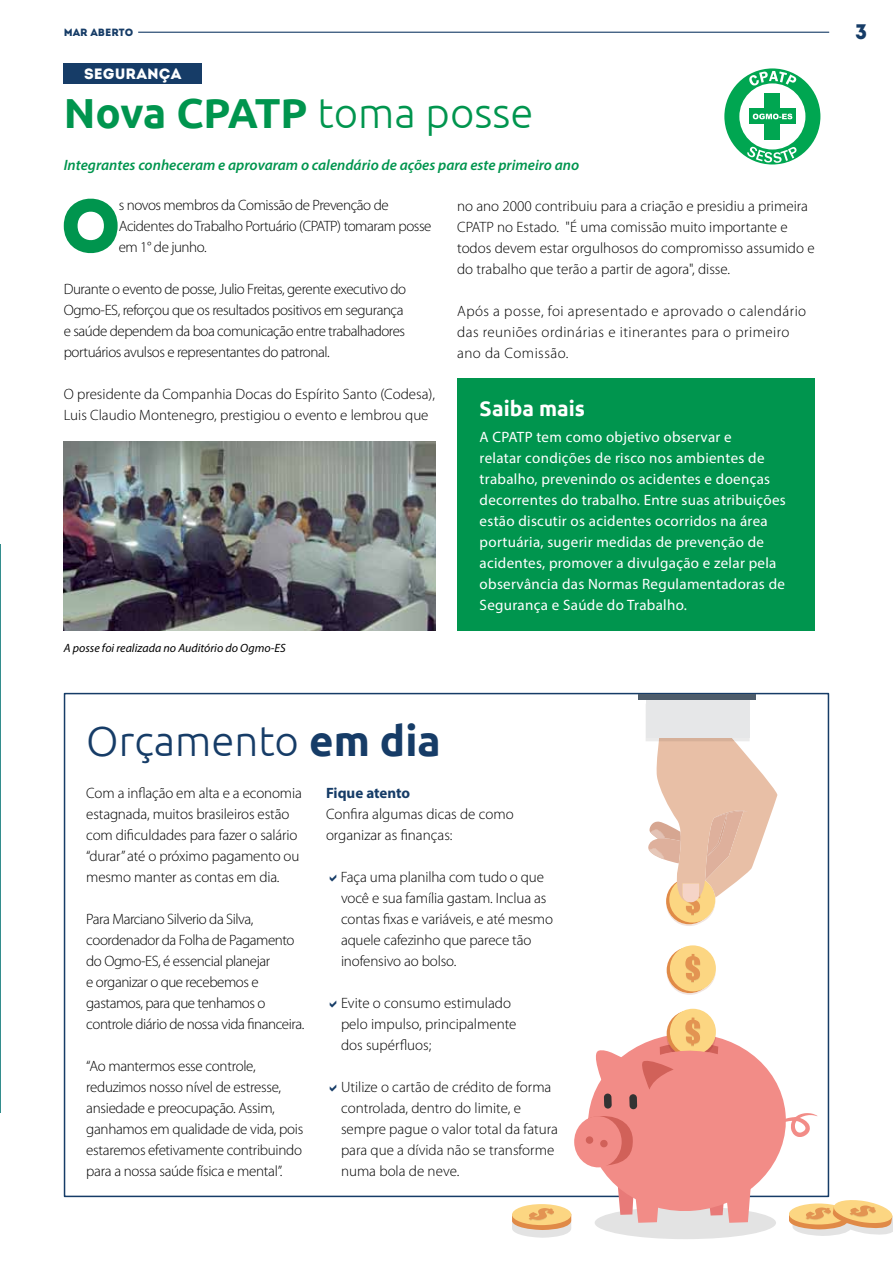
<style>
.page{position:relative;width:893px;height:1263px;background:#fff}
.page>*{position:absolute;margin:0;border:0;box-sizing:border-box;transform-origin:0 0}
.t1{font:75px "Intro";color:#00954e}
.t2{font:700 42px "Ubuntu";letter-spacing:-.01em;color:#00954e}
.t3{font:300 42px "Ubuntu";color:#163c67}
.t4{font:700 21px "Ubuntu";color:#fff}
.t5{font:21px "Intro";color:#163c67}
.t6{font:300 15px/21px "Myriad Pro";letter-spacing:-.01em;color:#000}
.t7{font:300 15px/21px "Myriad Pro";letter-spacing:-.03em;color:#000}
.t8{font:15px/21px "Myriad Pro";letter-spacing:.02em;color:#fff}
.t9{font:300 15px/21px "Myriad Pro";letter-spacing:.03em;color:#000}
.t10{font:italic 600 15px "Myriad Pro";color:#00954e}
.t11{font:700 15px "Myriad Pro";letter-spacing:-.005em;color:#163c67}
.t12{font:15px "Intro";color:#fff}
.t13{font:italic 12px "Myriad Pro";color:#000}
.t14{font:10.5px "Intro";color:#163c67}
.s1{font-weight:300}
.s2{font-weight:700}
</style>
<div class="page">
<div style="left:670px;top:1009px;width:46px;height:46px;background:#fcd682;border-radius:50%"></div>
<div style="left:670px;top:945px;width:46px;height:46px;background:#fcd682;border-radius:50%"></div>
<svg style="left:667px;top:954px;width:49px;height:41px"></svg>
<svg style="left:512px;top:1017px;width:381px;height:221px"></svg>
<svg style="left:646px;top:737px;width:132px;height:189px"></svg>
<div style="left:646px;top:700px;width:104px;height:37px;background:#e6e7e8"></div>
<div style="left:638px;top:694px;width:118px;height:6px;background:#4d5c6b"></div>
<hr style="left:0;top:545px;width:1px;height:568px;background:#338d8d">
<div style="left:64px;top:63px;width:138px;height:21px;background:#163c67"></div>
<img style="left:64px;top:441px;width:372px;height:189px">
<div style="left:457px;top:378px;width:358px;height:252px;background:#00954e"></div>
<div style="left:722px;top:67px;width:100px;height:99px;background:#00a651;border-radius:50%"></div>
<div style="left:721px;top:65px;width:103px;height:103px;border:4px solid #fff;border-radius:50%"></div>
<div style="left:739px;top:83px;width:66px;height:67px;background:#fff;border-radius:50%"></div>
<div style="left:764px;top:93px;width:16px;height:47px;background:#00a651"></div>
<div style="left:749px;top:109px;width:47px;height:15px;background:#00a651"></div>
<svg style="left:753px;top:114px;width:39px;height:5px"></svg>
<svg style="left:749px;top:71px;width:47px;height:15px"></svg>
<svg style="left:747px;top:147px;width:50px;height:16px"></svg>
<hr style="left:138px;top:32px;width:691px;height:1px;background:#163c67">
<p class="t14" style="left:64px;top:26px;width:71px">MAR ABERTO</p>
<h3 class="t5" style="left:855px;top:19px;width:13px">3</h3>
<p class="t12" style="left:84px;top:65px;width:99px">SEGURANÇA</p>
<h2 class="t2" style="left:64px;top:87px;width:471px">Nova CPATP <span class="s1">toma posse</span></h2>
<p class="t10" style="left:64px;top:155px;width:517px">Integrantes conheceram e aprovaram o calendário de ações para este primeiro ano</p>
<h1 class="t1" style="left:60px;top:181px;width:62px">O</h1>
<p class="t7" style="left:119px;top:195px;width:314px">s novos membros da Comissão de Prevenção de<br>Acidentes do Trabalho Portuário (CPATP) tomaram posse em 1° de junho.</p>
<p class="t7" style="left:64px;top:279px;width:344px">Durante o evento de posse, Julio Freitas, gerente executivo do Ogmo-ES, reforçou que os resultados positivos em segurança e saúde dependem da boa comunicação entre trabalhadores portuários avulsos e representantes do patronal.</p>
<p class="t6" style="left:64px;top:384px;width:373px">O presidente da Companhia Docas do Espírito Santo (Codesa),<br>Luis Claudio Montenegro, prestigiou o evento e lembrou que</p>
<p class="t6" style="left:457px;top:196px;width:359px">no ano 2000 contribuiu para a criação e presidiu a primeira CPATP no Estado. "É uma comissão muito importante e todos devem estar orgulhosos do compromisso assumido e do trabalho que terão a partir de agora", disse.</p>
<p class="t9" style="left:457px;top:301px;width:351px">Após a posse, foi apresentado e aprovado o calendário das reuniões ordinárias e itinerantes para o primeiro ano da Comissão.</p>
<h3 class="t4" style="left:480px;top:395px;width:107px">Saiba mais</h3>
<p class="t8" style="left:480px;top:426px;width:308px">A CPATP tem como objetivo observar e<br>relatar condições de risco nos ambientes de trabalho, prevenindo os acidentes e doenças decorrentes do trabalho. Entre suas atribuições estão discutir os acidentes ocorridos na área portuária, sugerir medidas de prevenção de acidentes, promover a divulgação e zelar pela observância das Normas Regulamentadoras de Segurança e Saúde do Trabalho.</p>
<p class="t13" style="left:64px;top:640px;width:223px">A posse foi realizada no Auditório do Ogmo-ES</p>
<h2 class="t3" style="left:86px;top:716px;width:356px">Orçamento <span class="s2">em dia</span></h2>
<p class="t6" style="left:86px;top:783px;width:217px">Com a inflação em alta e a economia estagnada, muitos brasileiros estão com dificuldades para fazer o salário “durar” até o próximo pagamento ou mesmo manter as contas em dia.</p>
<p class="t7" style="left:86px;top:909px;width:220px">Para Marciano Silverio da Silva, coordenador da Folha de Pagamento do Ogmo-ES, é essencial planejar<br>e organizar o que recebemos e gastamos, para que tenhamos o controle diário de nossa vida financeira.</p>
<p class="t6" style="left:86px;top:1056px;width:219px">“Ao mantermos esse controle, reduzimos nosso nível de estresse, ansiedade e preocupação. Assim, ganhamos em qualidade de vida, pois estaremos efetivamente contribuindo para a nossa saúde física e mental”.</p>
<p class="t11" style="left:326px;top:783px;width:86px">Fique atento</p>
<p class="t6" style="left:326px;top:804px;width:189px">Confira algumas dicas de como organizar as finanças:</p>
<p class="t6" style="left:341px;top:867px;width:214px">Faça uma planilha com tudo o que você e sua família gastam. Inclua as contas fixas e variáveis, e até mesmo aquele cafezinho que parece tão inofensivo ao bolso.</p>
<p class="t6" style="left:341px;top:993px;width:177px">Evite o consumo estimulado pelo impulso, principalmente dos supérfluos;</p>
<p class="t6" style="left:341px;top:1077px;width:219px">Utilize o cartão de crédito de forma controlada, dentro do limite, e sempre pague o valor total da fatura para que a dívida não se transforme numa bola de neve.</p>
</div>
